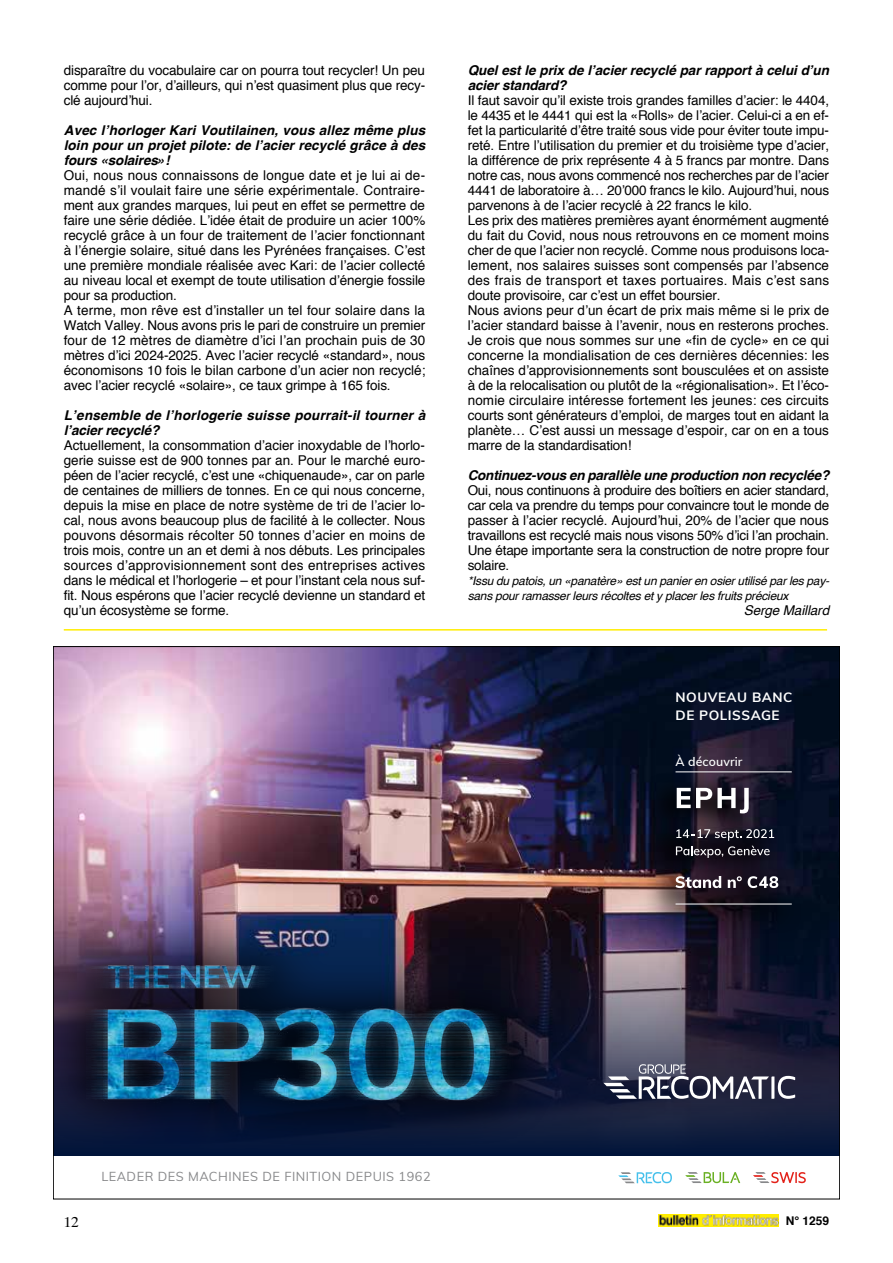
<style>
.page{position:relative;width:893px;height:1263px;background:#fff}
.page>*{position:absolute;margin:0;border:0;box-sizing:border-box;transform-origin:0 0}
.t1{font:13.5px/15px "Helvetica";letter-spacing:-.005em;color:#000;text-align:justify}
.t2{font:italic 700 13.5px/15px "Helvetica";letter-spacing:-.005em;color:#000;text-align:justify}
.t3{font:italic 700 13.5px/15px "Helvetica";letter-spacing:.015em;color:#000}
.t4{font:700 13.5px/18px "Muli";letter-spacing:.04em;color:#fff}
.t5{font:italic 13.5px "Helvetica";letter-spacing:-.01em;color:#000}
.t6{font:12.75px "Muli";letter-spacing:.04em;color:#87888a}
.t7{font:600 12.3px "Muli";letter-spacing:.01em;color:#fff}
.t8{font:italic 12px/15px "Helvetica";letter-spacing:-.02em;color:#000}
.t9{font:700 12px "Helvetica";color:#000}
</style>
<div class="page">
<img style="left:658px;top:1215px;width:120px;height:11px">
<hr style="left:64px;top:629px;width:763px;height:2px;background:#ffed00">
<img style="left:55px;top:648px;width:783px;height:168px">
<img style="left:55px;top:816px;width:783px;height:340px">
<svg style="left:753px;top:1172px;width:53px;height:11px"></svg>
<svg style="left:618px;top:1172px;width:54px;height:11px"></svg>
<svg style="left:685px;top:1172px;width:55px;height:11px"></svg>
<svg style="left:603px;top:1064px;width:192px;height:35px"></svg>
<div style="left:642px;top:771px;width:160px;height:163px;background:#000;opacity:.75"></div>
<svg style="left:676px;top:829px;width:98px;height:29px;background:#383741"></svg>
<svg style="left:675px;top:876px;width:46px;height:12px"></svg>
<svg style="left:728px;top:876px;width:14px;height:12px"></svg>
<svg style="left:748px;top:876px;width:30px;height:12px"></svg>
<svg style="left:677px;top:788px;width:72px;height:25px"></svg>
<hr style="left:675px;top:904px;width:117px;height:1px;background:#fff">
<hr style="left:675px;top:771px;width:117px;height:1px;background:#fff">
<div style="left:53px;top:918px;width:507px;height:229px;background:#000;opacity:.75"></div>
<img style="left:55px;top:925px;width:478px;height:231px">
<p class="t1" style="left:64px;top:63px;width:363px">disparaître du vocabulaire car on pourra tout recycler! Un peu comme pour l’or, d’ailleurs, qui n’est quasiment plus que recy&shy;clé aujourd’hui.</p>
<p class="t2" style="left:64px;top:123px;width:363px">Avec l’horloger Kari Voutilainen, vous allez même plus loin pour un projet pilote: de l’acier recyclé grâce à des fours «solaires»!</p>
<p class="t1" style="left:64px;top:168px;width:363px;text-align:left">Oui, nous nous connaissons de longue date et je lui ai de&shy;mandé s’il voulait faire une série expérimentale. Contraire&shy;ment aux grandes marques, lui peut en effet se permettre de faire une série dédiée. L’idée était de produire un acier 100% recyclé grâce à un four de traitement de l’acier fonctionnant à l’énergie solaire, situé dans les Pyrénées françaises. C’est une première mondiale réalisée avec Kari: de l’acier collecté au niveau local et exempt de toute utilisation d’énergie fossile pour sa production.<br>A terme, mon rêve est d’installer un tel four solaire dans la Watch Valley. Nous avons pris le pari de construire un premier four de 12 mètres de diamètre d’ici l’an prochain puis de 30 mètres d’ici 2024-2025. Avec l’acier recyclé «standard», nous économisons 10 fois le bilan carbone d’un acier non recyclé; avec l’acier recyclé «solaire», ce taux grimpe à 165 fois.</p>
<p class="t3" style="left:64px;top:408px;width:363px">L’ensemble de l’horlogerie suisse pourrait-il tourner à l’acier recyclé?</p>
<p class="t1" style="left:64px;top:438px;width:363px">Actuellement, la consommation d’acier inoxydable de l’horlo&shy;gerie suisse est de 900 tonnes par an. Pour le marché euro&shy;péen de l’acier recyclé, c’est une «chiquenaude», car on parle de centaines de milliers de tonnes. En ce qui nous concerne, depuis la mise en place de notre système de tri de l’acier lo&shy;cal, nous avons beaucoup plus de facilité à le collecter. Nous pouvons désormais récolter 50 tonnes d’acier en moins de trois mois, contre un an et demi à nos débuts. Les principales sources d’approvisionnement sont des entreprises actives dans le médical et l’horlogerie – et pour l’instant cela nous suf&shy;fit. Nous espérons que l’acier recyclé devienne un standard et qu’un écosystème se forme.</p>
<p class="t2" style="left:468px;top:63px;width:363px">Quel est le prix de l’acier recyclé par rapport à celui d’un acier standard?</p>
<p class="t1" style="left:468px;top:93px;width:363px;text-align:left">Il faut savoir qu’il existe trois grandes familles d’acier: le 4404, le 4435 et le 4441 qui est la «Rolls» de l’acier. Celui-ci a en ef&shy;fet la particularité d’être traité sous vide pour éviter toute impu&shy;reté. Entre l’utilisation du premier et du troisième type d’acier, la différence de prix représente 4 à 5 francs par montre. Dans notre cas, nous avons commencé nos recherches par de l’acier 4441 de laboratoire à… 20’000 francs le kilo. Aujourd’hui, nous parvenons à de l’acier recyclé à 22 francs le kilo.<br>Les prix des matières premières ayant énormément augmenté du fait du Covid, nous nous retrouvons en ce moment moins cher de que l’acier non recyclé. Comme nous produisons loca&shy;lement, nos salaires suisses sont compensés par l’absence des frais de transport et taxes portuaires. Mais c’est sans doute provisoire, car c’est un effet boursier.<br>Nous avions peur d’un écart de prix mais même si le prix de l’acier standard baisse à l’avenir, nous en resterons proches.<br>Je crois que nous sommes sur une «fin de cycle» en ce qui concerne la mondialisation de ces dernières décennies: les chaînes d’approvisionnements sont bousculées et on assiste à de la relocalisation ou plutôt de la «régionalisation». Et l’éco&shy;nomie circulaire intéresse fortement les jeunes: ces circuits courts sont générateurs d’emploi, de marges tout en aidant la planète… C’est aussi un message d’espoir, car on en a tous marre de la standardisation!</p>
<p class="t2" style="left:468px;top:468px;width:363px">Continuez-vous en parallèle une production non recyclée?</p>
<p class="t1" style="left:468px;top:483px;width:363px">Oui, nous continuons à produire des boîtiers en acier standard, car cela va prendre du temps pour convaincre tout le monde de passer à l’acier recyclé. Aujourd’hui, 20% de l’acier que nous travaillons est recyclé mais nous visons 50% d’ici l’an prochain.<br>Une étape importante sera la construction de notre propre four solaire.</p>
<p class="t8" style="left:468px;top:573px;width:363px">*Issu du patois, un «panatère» est un panier en osier utilisé par les pay&shy;sans pour ramasser leurs récoltes et y placer les fruits précieux</p>
<p class="t5" style="left:744px;top:600px;width:87px">Serge Maillard</p>
<p class="t4" style="left:675px;top:688px;width:118px">NOUVEAU BANC<br>DE POLISSAGE</p>
<p class="t7" style="left:675px;top:752px;width:69px">À découvrir</p>
<p class="t6" style="left:101px;top:1167px;width:331px">LEADER DES MACHINES DE FINITION DEPUIS 1962</p>
<p class="t9" style="left:786px;top:1211px;width:45px">N° 1259</p>
</div>
